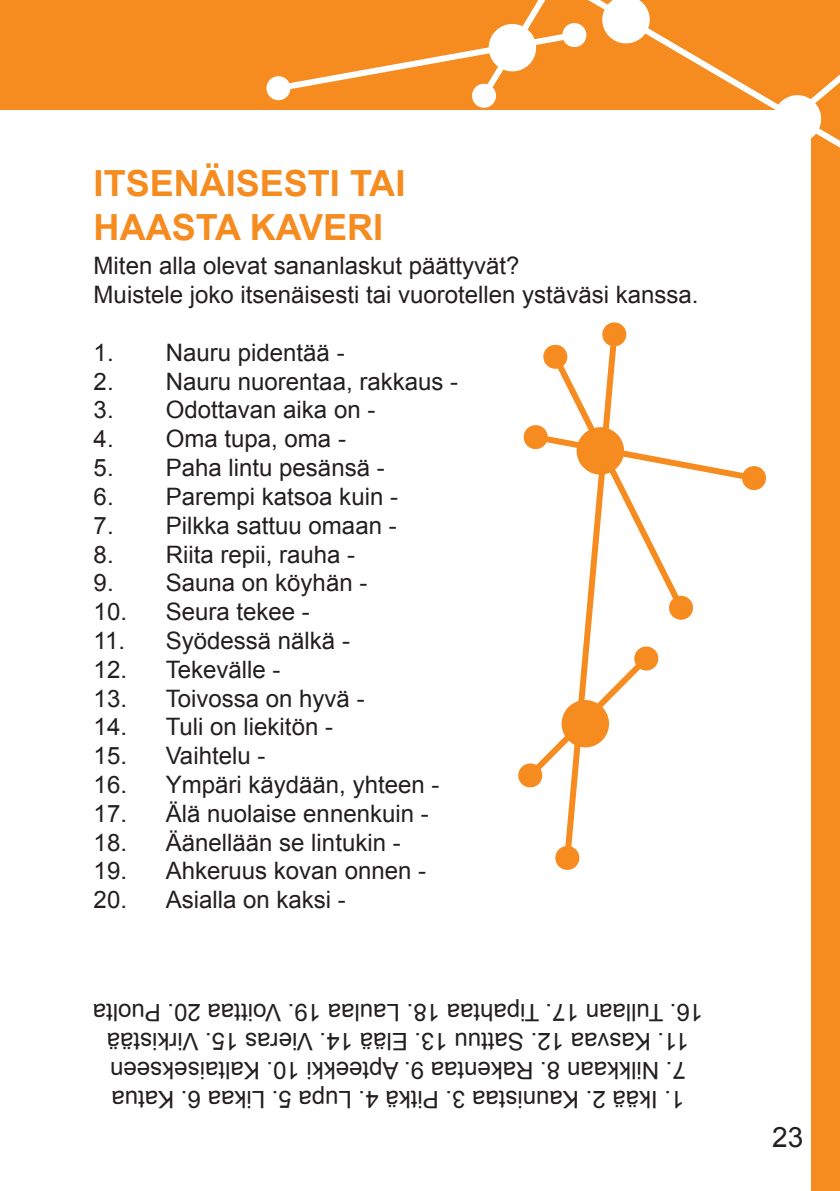
<style>
.page{position:relative;width:840px;height:1191px;background:#fff}
.page>*{position:absolute;margin:0;border:0;box-sizing:border-box;transform-origin:0 0}
.t1{font:700 36px/43.2px "Arial";color:#f68b1f}
.t2{font:28px "Arial";color:#231f20}
.t3{font:24px/28.8px "Arial";color:#231f20}
</style>
<div class="page">
<div style="left:0;top:0;width:839px;height:109px;background:#f68b1f"></div>
<div style="left:811px;top:0;width:28px;height:1191px;background:#f68b1f"></div>
<svg style="left:518px;top:322px;width:248px;height:548px"></svg>
<svg style="left:265px;top:0;width:574px;height:147px"></svg>
<h1 class="t1" style="left:94px;top:163px;width:313px">ITSENÄISESTI TAI<br>HAASTA KAVERI</h1>
<p class="t3" style="left:94px;top:252px;width:606px">Miten alla olevat sananlaskut päättyvät?<br>Muistele joko itsenäisesti tai vuorotellen ystäväsi kanssa.</p>
<p class="t3" style="left:94px;top:338px;width:252px">1. Nauru pidentää -</p>
<p class="t3" style="left:94px;top:367px;width:366px">2. Nauru nuorentaa, rakkaus -</p>
<p class="t3" style="left:94px;top:396px;width:56px">3. O</p>
<p class="t3" style="left:184px;top:396px;width:192px">dottavan aika on -</p>
<p class="t3" style="left:94px;top:425px;width:56px">4. O</p>
<p class="t3" style="left:184px;top:425px;width:163px">ma tupa, oma -</p>
<p class="t3" style="left:94px;top:453px;width:292px">5. Paha lintu pesänsä -</p>
<p class="t3" style="left:94px;top:482px;width:306px">6. Parempi katsoa kuin -</p>
<p class="t3" style="left:94px;top:511px;width:304px">7. Pilkka sattuu omaan -</p>
<p class="t3" style="left:94px;top:540px;width:263px">8. Riita repii, rauha -</p>
<p class="t3" style="left:94px;top:569px;width:55px">9. S</p>
<p class="t3" style="left:182px;top:569px;width:187px">auna on köyhän -</p>
<p class="t3" style="left:94px;top:597px;width:218px">10. Seura tekee -</p>
<p class="t3" style="left:94px;top:626px;width:258px">11. Syödessä nälkä -</p>
<p class="t3" style="left:94px;top:655px;width:188px">12. Tekevälle -</p>
<p class="t3" style="left:94px;top:684px;width:272px">13. Toivossa on hyvä -</p>
<p class="t3" style="left:94px;top:713px;width:241px">14. Tuli on liekitön -</p>
<p class="t3" style="left:94px;top:741px;width:173px">15. Vaihtelu -</p>
<p class="t3" style="left:94px;top:770px;width:347px">16. Ympäri käydään, yhteen -</p>
<p class="t3" style="left:94px;top:799px;width:336px">17. Älä nuolaise ennenkuin -</p>
<p class="t3" style="left:94px;top:828px;width:308px">18. Äänellään se lintukin -</p>
<p class="t3" style="left:94px;top:857px;width:334px">19. Ahkeruus kovan onnen -</p>
<p class="t3" style="left:94px;top:885px;width:254px">20. Asialla on kaksi -</p>
<p class="t3" style="left:702px;top:1026px;width:611px;rotate:-180deg">16. Tullaan 17. Tipahtaa 18. Laulaa 19. Voittaa 20. Puolta</p>
<p class="t3" style="left:688px;top:1055px;width:583px;rotate:-180deg">11. Kasvaa 12. Sattuu 13. Elää 14. Vieras 15. Virkistää</p>
<p class="t3" style="left:685px;top:1084px;width:576px;rotate:-180deg">7. Nilkkaan 8. Rakentaa 9. Apteekki 10. Kaltaisekseen</p>
<p class="t3" style="left:684px;top:1113px;width:574px;rotate:-180deg">1. I kää 2. Kaunistaa 3. Pitkä 4. Lupa 5. Likaa 6. Katua</p>
<p class="t2" style="left:771px;top:1119px;width:33px">23</p>
</div>
